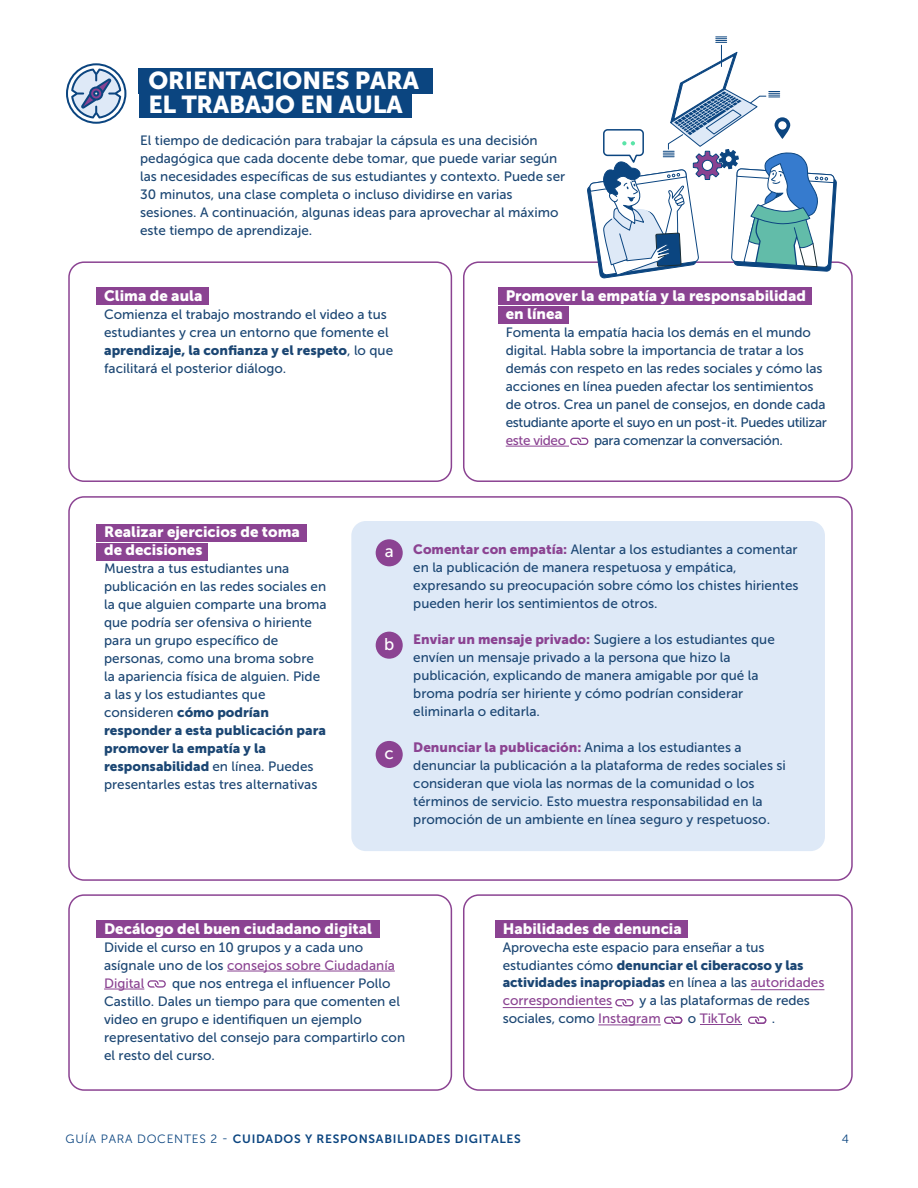
<style>
.page{position:relative;width:918px;height:1188px;background:#fff}
.page>*{position:absolute;margin:0;border:0;box-sizing:border-box;transform-origin:0 0}
.t1{font:24.3px/24px "Museo Sans 900";letter-spacing:-.005em;color:#fff}
.t2{font:16.95px "Museo Sans 500";color:#fff}
.t3{font:15px/18px "Museo Sans 900";color:#fff}
.t4{font:13.5px/18px "Museo Sans 500";color:#1b4673}
.t5{font:13.5px/18px "Museo Sans 900";color:#1b4673}
.t6{font:13.5px "Museo Sans 900";color:#8b4392}
.t7{font:13.5px "Museo Sans 500";letter-spacing:-.025em;color:#1b4673}
.t8{font:13.5px "Museo Sans 500";color:#8b4392}
.t9{font:13.5px "Museo Sans 500";letter-spacing:-.025em;color:#8b4392}
.t10{font:12px "Museo Sans 700";letter-spacing:.06em;color:#0b4580}
.t11{font:12px "Museo Sans 300";color:#0b4580}
.s1{font-family:"Museo Sans 500"}
.s2{font-family:"Museo Sans 900";color:#8b4392}
.s3{font-family:"Museo Sans 500";color:#1b4673}
.s4{color:#8b4392}
.s5{font-family:"Museo Sans 500";color:#8b4392}
.s6{color:#1b4673}
.s7{font-family:"Museo Sans 300"}
</style>
<div class="page">
<div style="left:68px;top:261px;width:384px;height:221px;border:2px solid #8b4392;border-radius:15px"></div>
<div style="left:463px;top:261px;width:390px;height:221px;border:2px solid #8b4392;border-radius:15px"></div>
<div style="left:96px;top:288px;width:113px;height:17px;background:#8b4392"></div>
<div style="left:68px;top:496px;width:785px;height:385px;border:2px solid #8b4392;border-radius:15px"></div>
<div style="left:96px;top:524px;width:211px;height:17px;background:#8b4392"></div>
<div style="left:96px;top:543px;width:112px;height:17px;background:#8b4392"></div>
<div style="left:498px;top:288px;width:314px;height:17px;background:#8b4392"></div>
<div style="left:498px;top:306px;width:71px;height:17px;background:#8b4392"></div>
<hr style="left:506px;top:446px;width:63px;height:1px;background:#8b4392">
<div style="left:68px;top:894px;width:384px;height:197px;border:2px solid #8b4392;border-radius:15px"></div>
<div style="left:463px;top:894px;width:390px;height:197px;border:2px solid #8b4392;border-radius:15px"></div>
<div style="left:96px;top:921px;width:284px;height:17px;background:#8b4392"></div>
<hr style="left:227px;top:971px;width:168px;height:1px;background:#8b4392">
<hr style="left:104px;top:989px;width:40px;height:1px;background:#8b4392">
<div style="left:495px;top:921px;width:193px;height:17px;background:#8b4392"></div>
<div style="left:139px;top:68px;width:294px;height:26px;background:#0b4580"></div>
<div style="left:139px;top:93px;width:272px;height:25px;background:#0b4580"></div>
<svg style="left:66px;top:63px;width:60px;height:61px"></svg>
<svg style="left:570px;top:438px;width:18px;height:7px"></svg>
<div style="left:351px;top:521px;width:474px;height:330px;background:#dee9f7;border-radius:14px"></div>
<div style="left:376px;top:539px;width:27px;height:27px;background:#8b4392;border-radius:50%"></div>
<div style="left:376px;top:632px;width:27px;height:27px;background:#8b4392;border-radius:50%"></div>
<div style="left:376px;top:741px;width:27px;height:27px;background:#8b4392;border-radius:50%"></div>
<svg style="left:147px;top:980px;width:19px;height:8px"></svg>
<svg style="left:615px;top:999px;width:19px;height:7px"></svg>
<svg style="left:587px;top:37px;width:249px;height:242px"></svg>
<svg style="left:664px;top:1017px;width:18px;height:7px"></svg>
<svg style="left:748px;top:1017px;width:18px;height:7px"></svg>
<hr style="left:751px;top:989px;width:73px;height:1px;background:#8b4392">
<hr style="left:503px;top:1007px;width:109px;height:1px;background:#8b4392">
<hr style="left:598px;top:1025px;width:63px;height:1px;background:#8b4392">
<hr style="left:700px;top:1025px;width:41px;height:1px;background:#8b4392">
<h1 class="t1" style="left:148px;top:68px;width:272px">ORIENTACIONES PARA<br>EL TRABAJO EN AULA</h1>
<p class="t4" style="left:140px;top:131px;width:427px">El tiempo de dedicación para trabajar la cápsula es una decisión pedagógica que cada docente debe tomar, que puede variar según las necesidades específicas de sus estudiantes y contexto. Puede ser 30 minutos, una clase completa o incluso dividirse en varias sesiones. A continuación, algunas ideas para aprovechar al máximo este tiempo de aprendizaje.</p>
<p class="t3" style="left:104px;top:286px;width:100px">Clima de aula</p>
<p class="t4" style="left:104px;top:305px;width:286px">Comienza el trabajo mostrando el video a tus estudiantes y crea un entorno que fomente el</p>
<p class="t5" style="left:104px;top:341px;width:291px">aprendizaje, la confianza y el respeto<span class="s1">, lo que</span></p>
<p class="t4" style="left:104px;top:359px;width:184px">facilitará el posterior diálogo.</p>
<p class="t3" style="left:506px;top:286px;width:302px">Promover la empatía y la responsabilidad en línea</p>
<p class="t4" style="left:506px;top:323px;width:323px">Fomenta la empatía hacia los demás en el mundo digital. Habla sobre la importancia de tratar a los demás con respeto en las redes sociales y cómo las acciones en línea pueden afectar los sentimientos de otros. Crea un panel de consejos, en donde cada estudiante aporte el suyo en un post-it. Puedes utilizar</p>
<p class="t9" style="left:506px;top:433px;width:62px">este video</p>
<p class="t7" style="left:594px;top:433px;width:190px">para comenzar la conversación.</p>
<p class="t3" style="left:104px;top:523px;width:197px">Realizar ejercicios de toma de decisiones</p>
<p class="t4" style="left:104px;top:559px;width:224px">Muestra a tus estudiantes una publicación en las redes sociales en la que alguien comparte una broma que podría ser ofensiva o hiriente para un grupo específico de personas, como una broma sobre la apariencia física de alguien. Pide a las y los estudiantes que</p>
<p class="t5" style="left:104px;top:703px;width:223px"><span class="s1">consideren</span> cómo podrían responder a esta publicación para promover la empatía y la responsabilidad <span class="s1">en línea. Puedes</span></p>
<p class="t4" style="left:104px;top:775px;width:215px">presentarles estas tres alternativas</p>
<p class="t2" style="left:385px;top:542px;width:10px">a</p>
<p class="t2" style="left:384px;top:635px;width:12px">b</p>
<p class="t2" style="left:385px;top:744px;width:11px">c</p>
<p class="t4" style="left:413px;top:540px;width:387px"><span class="s2">Comentar con empatía:</span> Alentar a los estudiantes a comentar en la publicación de manera respetuosa y empática, expresando su preocupación sobre cómo los chistes hirientes pueden herir los sentimientos de otros.</p>
<p class="t4" style="left:413px;top:630px;width:363px"><span class="s2">Enviar un mensaje privado:</span> Sugiere a los estudiantes que envíen un mensaje privado a la persona que hizo la publicación, explicando de manera amigable por qué la broma podría ser hiriente y cómo podrían considerar eliminarla o editarla.</p>
<p class="t6" style="left:413px;top:739px;width:330px">Denunciar la publicación: <span class="s3">Anima a los estudiantes a</span></p>
<p class="t4" style="left:413px;top:756px;width:374px">denunciar la publicación a la plataforma de redes sociales si consideran que viola las normas de la comunidad o los términos de servicio. Esto muestra responsabilidad en la promoción de un ambiente en línea seguro y respetuoso.</p>
<p class="t3" style="left:104px;top:919px;width:269px">Decálogo del buen ciudadano digital</p>
<p class="t4" style="left:104px;top:938px;width:292px">Divide el curso en 10 grupos y a cada uno asígnale uno de los <span class="s4">consejos sobre Ciudadanía<br>Digital</span></p>
<p class="t4" style="left:104px;top:974px;width:303px;text-indent:68px">que nos entrega el influencer Pollo Castillo. Dales un tiempo para que comenten el video en grupo e identifiquen un ejemplo representativo del consejo para compartirlo con el resto del curso.</p>
<p class="t3" style="left:503px;top:919px;width:181px">Habilidades de denuncia</p>
<p class="t4" style="left:503px;top:938px;width:263px">Aprovecha este espacio para enseñar a tus</p>
<p class="t5" style="left:503px;top:956px;width:323px"><span class="s1">estudiantes cómo</span> denunciar el ciberacoso y las actividades inapropiadas <span class="s1">en línea a las</span> <span class="s5">autoridades</span></p>
<p class="t8" style="left:503px;top:993px;width:111px">correspondientes</p>
<p class="t4" style="left:503px;top:992px;width:309px;line-height:17.2px;text-indent:137px">y a las plataformas de redes sociales, como <span class="s4">Instagram</span></p>
<p class="t8" style="left:688px;top:1011px;width:55px"><span class="s6">o</span> TikTok</p>
<p class="t4" style="left:772px;top:1009px;width:5px">.</p>
<p class="t10" style="left:66px;top:1132px;width:457px"><span class="s7">GUÍA PARA DOCENTES 2 -</span> CUIDADOS Y RESPONSABILIDADES DIGITALES</p>
<p class="t11" style="left:842px;top:1132px;width:9px">4</p>
</div>
